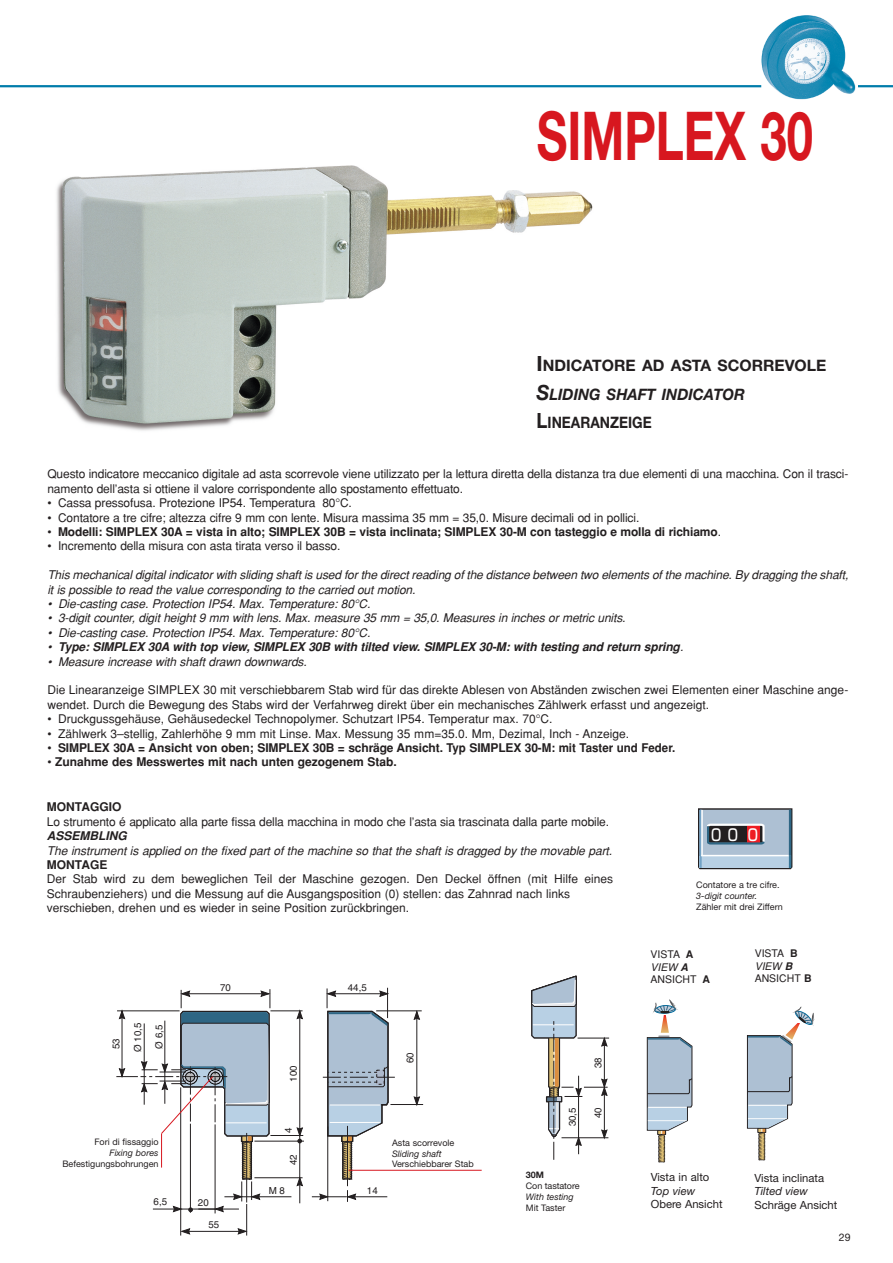
<style>
.page{position:relative;width:893px;height:1263px;background:#fff}
.page>*{position:absolute;margin:0;border:0;box-sizing:border-box;transform-origin:0 0}
.t1{font:700 67.5px "Helvetica Neue";color:#d7171f;scale:.7 1}
.t2{font:27px "Eurostile T";color:#fff;scale:.8 1}
.t3{font:700 15.75px/28.5px "Helvetica Neue";color:#231f20}
.t4{font:12px/14.4px "Helvetica";color:#231f20}
.t5{font:italic 12px/14.4px "Helvetica";color:#231f20}
.t6{font:700 12px "Helvetica";letter-spacing:-.01em;color:#231f20}
.t7{font:italic 700 12px "Helvetica";letter-spacing:-.01em;color:#231f20}
.t8{font:11.25px "Helvetica Neue";color:#231f20}
.t9{font:italic 11.25px "Helvetica Neue";color:#231f20}
.t10{font:10.5px/12.6px "Helvetica";color:#231f20}
.t11{font:10.5px "Helvetica Neue";color:#231f20}
.t12{font:9.75px/21.1px "Helvetica";color:#231f20;text-align:center}
.t13{font:9px "Helvetica Neue";color:#231f20}
.t14{font:italic 9px "Helvetica Neue";color:#231f20}
.t15{font:700 9px "Helvetica Neue";color:#231f20}
.s1{font-size:21px}
.s2{font-style:italic;font-size:21px}
.s3{font-style:italic}
.s4{font-weight:400}
.s5{font-weight:700}
.s6{font-weight:700;font-style:italic}
</style>
<div class="page">
<hr style="left:820px;top:85px;width:72px;height:2px;background:#007caa">
<img style="left:758px;top:15px;width:99px;height:85px">
<hr style="left:0;top:85px;width:761px;height:2px;background:#007caa">
<img style="left:56px;top:165px;width:537px;height:266px">
<svg style="left:646px;top:1000px;width:46px;height:163px"></svg>
<hr style="left:182px;top:1231px;width:64px;height:1px;background:#231f20">
<hr style="left:180px;top:1087px;width:1px;height:149px;background:#231f20">
<svg style="left:237px;top:1228px;width:9px;height:7px"></svg>
<svg style="left:181px;top:1228px;width:9px;height:7px"></svg>
<hr style="left:348px;top:1197px;width:39px;height:1px;background:#231f20">
<hr style="left:299px;top:1011px;width:1px;height:125px;background:#231f20">
<hr style="left:270px;top:1011px;width:32px;height:1px;background:#231f20">
<hr style="left:270px;top:1135px;width:33px;height:1px;background:#231f20">
<svg style="left:296px;top:1010px;width:7px;height:9px"></svg>
<hr style="left:254px;top:1178px;width:48px;height:1px;background:#231f20">
<hr style="left:254px;top:1141px;width:50px;height:1px;background:#231f20">
<svg style="left:296px;top:1177px;width:7px;height:26px"></svg>
<hr style="left:299px;top:1136px;width:1px;height:42px;background:#231f20">
<hr style="left:416px;top:1012px;width:1px;height:93px;background:#231f20">
<hr style="left:390px;top:1104px;width:33px;height:1px;background:#231f20">
<hr style="left:376px;top:1011px;width:45px;height:1px;background:#231f20">
<svg style="left:413px;top:1011px;width:7px;height:9px"></svg>
<svg style="left:413px;top:1096px;width:7px;height:8px"></svg>
<hr style="left:252px;top:1197px;width:39px;height:1px;background:#231f20">
<hr style="left:327px;top:1127px;width:1px;height:74px;background:#231f20">
<hr style="left:347px;top:1126px;width:1px;height:60px;background:#231f20">
<hr style="left:190px;top:1124px;width:1px;height:89px;background:#231f20">
<hr style="left:215px;top:1124px;width:1px;height:89px;background:#231f20">
<hr style="left:246px;top:1204px;width:1px;height:32px;background:#231f20">
<svg style="left:296px;top:1127px;width:7px;height:16px"></svg>
<svg style="left:312px;top:1190px;width:44px;height:12px"></svg>
<svg style="left:323px;top:988px;width:73px;height:194px"></svg>
<svg style="left:698px;top:808px;width:94px;height:61px;background:#979faf"></svg>
<svg style="left:747px;top:1007px;width:67px;height:154px"></svg>
<hr style="left:348px;top:1170px;width:133px;height:1px;background:#d7171f">
<hr style="left:577px;top:1038px;width:32px;height:1px;background:#231f20">
<hr style="left:561px;top:1138px;width:47px;height:1px;background:#231f20">
<svg style="left:531px;top:975px;width:76px;height:185px"></svg>
<svg style="left:116px;top:989px;width:155px;height:223px"></svg>
<h1 class="t1" style="left:537px;top:112px;width:396px">SIMPLEX 30</h1>
<h3 class="t3" style="left:536px;top:353px;width:291px"><span class="s1">I</span>NDICATORE AD ASTA SCORREVOLE<br><span class="s2">S</span><span class="s3">LIDING SHAFT INDICATOR<br></span><span class="s1">L</span>INEARANZEIGE</h3>
<p class="t4" style="left:47px;top:468px;width:802px">Questo indicatore meccanico digitale ad asta scorrevole viene utilizzato per la lettura diretta della distanza tra due elementi di una macchina. Con il trasci&shy;namento dell’asta si ottiene il valore corrispondente allo spostamento effettuato.</p>
<p class="t4" style="left:47px;top:497px;width:306px">• Cassa pressofusa. Protezione IP54. Temperatura 80°C.</p>
<p class="t4" style="left:47px;top:511px;width:593px">• Contatore a tre cifre; altezza cifre 9 mm con lente. Misura massima 35 mm = 35,0. Misure decimali od in pollici.</p>
<p class="t6" style="left:47px;top:527px;width:675px"><span class="s4">•</span> Modelli: SIMPLEX 30A = vista in alto; SIMPLEX 30B = vista inclinata; SIMPLEX 30-M con tasteggio e molla di richiamo<span class="s4">.</span></p>
<p class="t4" style="left:47px;top:540px;width:294px">• Incremento della misura con asta tirata verso il basso.</p>
<p class="t5" style="left:47px;top:569px;width:804px">This mechanicaldigitalindicatorwith sliding shaftis used forthe directreading ofthe distance between two elements ofthe machine.By dragging the shaft, it is possible to read the value corresponding to the carried out motion.</p>
<p class="t5" style="left:47px;top:598px;width:327px">• Die-casting case. Protection IP54. Max. Temperature: 80°C.</p>
<p class="t5" style="left:47px;top:612px;width:582px">• 3-digit counter, digit height 9 mm with lens. Max. measure 35 mm = 35,0. Measures in inches or metric units.</p>
<p class="t5" style="left:47px;top:627px;width:327px">• Die-casting case. Protection IP54. Max. Temperature: 80°C.</p>
<p class="t7" style="left:47px;top:643px;width:639px"><span class="s4">•</span> Type: SIMPLEX 30A with top view, SIMPLEX 30B with tilted view. SIMPLEX 30-M: with testing and return spring <span class="s4">.</span></p>
<p class="t5" style="left:47px;top:655px;width:263px">• Measure increase with shaft drawn downwards.</p>
<p class="t4" style="left:47px;top:684px;width:802px">Die Linearanzeige SIMPLEX 30 mit verschiebbarem Stab wird für das direkte Ablesen von Abständen zwischen zwei Elementen einer Maschine ange&shy;wendet. Durch die Bewegung des Stabs wird der Verfahrweg direkt über ein mechanisches Zählwerk erfasst und angezeigt.</p>
<p class="t4" style="left:47px;top:713px;width:506px">• Druckgussgehäuse, Gehäusedeckel Technopolymer. Schutzart IP54. Temperatur max. 70°C.</p>
<p class="t4" style="left:47px;top:727px;width:583px">• Zählwerk 3–stellig, Zahlerhöhe 9 mm mit Linse. Max. Messung 35 mm=35.0. Mm, Dezimal, Inch - Anzeige.</p>
<p class="t6" style="left:47px;top:743px;width:629px"><span class="s4">•</span> SIMPLEX 30A = Ansicht von oben; SIMPLEX 30B = schräge Ansicht. Typ SIMPLEX 30-M: mit Taster und Feder.</p>
<p class="t6" style="left:47px;top:758px;width:351px"><span class="s4">•</span> Zunahme des Messwertes mit nach unten gezogenem Stab.</p>
<p class="t6" style="left:47px;top:803px;width:76px">MONTAGGIO</p>
<p class="t4" style="left:47px;top:815px;width:563px">Lo strumento é applicato alla parte fissa della macchina in modo che l’asta sia trascinata dalla parte mobile.</p>
<p class="t7" style="left:47px;top:832px;width:84px">ASSEMBLING</p>
<p class="t5" style="left:47px;top:844px;width:569px">The instrument is applied on the fixed part of the machine so that the shaft is dragged by the movable part.</p>
<p class="t6" style="left:47px;top:860px;width:62px">MONTAGE</p>
<p class="t4" style="left:47px;top:873px;width:567px">Der Stab wird zu dem beweglichen Teil der Maschine gezogen. Den Deckel öffnen (mit Hilfe eines<br>Schraubenziehers) und die Messung auf die Ausgangsposition (0) stellen: das Zahnrad nach links verschieben, drehen und es wieder in seine Position zurückbringen.</p>
<h2 class="t2" style="left:710px;top:818px;width:61px">ooo</h2>
<p class="t13" style="left:696px;top:882px;width:85px">Contatore a tre cifre.</p>
<p class="t14" style="left:696px;top:893px;width:62px">3-digit counter.</p>
<p class="t13" style="left:696px;top:903px;width:88px">Zähler mit drei Ziffern</p>
<p class="t12" style="left:106px;top:1049px;width:12px;rotate:-90deg">53</p>
<p class="t12" style="left:128px;top:1052px;width:31px;rotate:-90deg">Ø 10,5<br>Ø 6,5</p>
<p class="t12" style="left:220px;top:978px;width:12px">70</p>
<p class="t13" style="left:94px;top:1139px;width:66px">Fori di fissaggio</p>
<p class="t14" style="left:109px;top:1150px;width:51px">Fixing bores</p>
<p class="t13" style="left:62px;top:1161px;width:98px">Befestigungsbohrungen</p>
<p class="t12" style="left:154px;top:1192px;width:15px">6,5</p>
<p class="t12" style="left:198px;top:1193px;width:12px">20</p>
<p class="t12" style="left:208px;top:1215px;width:12px">55</p>
<p class="t12" style="left:284px;top:1082px;width:18px;rotate:-90deg">100</p>
<p class="t12" style="left:279px;top:1133px;width:7px;rotate:-90deg">4</p>
<p class="t12" style="left:284px;top:1165px;width:12px;rotate:-90deg">42</p>
<p class="t12" style="left:269px;top:1181px;width:18px">M 8</p>
<p class="t12" style="left:348px;top:978px;width:20px">44,5</p>
<p class="t12" style="left:400px;top:1063px;width:12px;rotate:-90deg">60</p>
<p class="t12" style="left:367px;top:1181px;width:12px">14</p>
<p class="t13" style="left:392px;top:1139px;width:64px">Asta scorrevole</p>
<p class="t14" style="left:392px;top:1150px;width:51px">Sliding shaft</p>
<p class="t13" style="left:392px;top:1161px;width:83px">Verschiebbarer Stab</p>
<p class="t12" style="left:588px;top:1068px;width:12px;rotate:-90deg">38</p>
<p class="t12" style="left:562px;top:1126px;width:20px;rotate:-90deg">30,5</p>
<p class="t12" style="left:588px;top:1118px;width:12px;rotate:-90deg">40</p>
<p class="t15" style="left:526px;top:1172px;width:19px">30M</p>
<p class="t13" style="left:526px;top:1183px;width:55px">Con tastatore</p>
<p class="t14" style="left:526px;top:1194px;width:49px">With testing</p>
<p class="t13" style="left:526px;top:1204px;width:41px">Mit Taster</p>
<p class="t10" style="left:650px;top:949px;width:61px">VISTA <span class="s5">A<br></span><span class="s3">VIEW</span> <span class="s6">A<br></span>ANSICHT <span class="s5">A</span></p>
<p class="t10" style="left:754px;top:948px;width:58px">VISTA <span class="s5">B<br></span><span class="s3">VIEW</span> <span class="s6">B<br></span>ANSICHT <span class="s5">B</span></p>
<p class="t8" style="left:650px;top:1173px;width:60px">Vista in alto</p>
<p class="t9" style="left:650px;top:1187px;width:46px">Top view</p>
<p class="t8" style="left:650px;top:1200px;width:73px">Obere Ansicht</p>
<p class="t8" style="left:754px;top:1174px;width:71px">Vista inclinata</p>
<p class="t9" style="left:754px;top:1187px;width:55px">Tilted view</p>
<p class="t8" style="left:754px;top:1201px;width:84px">Schräge Ansicht</p>
<p class="t11" style="left:839px;top:1233px;width:13px">29</p>
</div>
